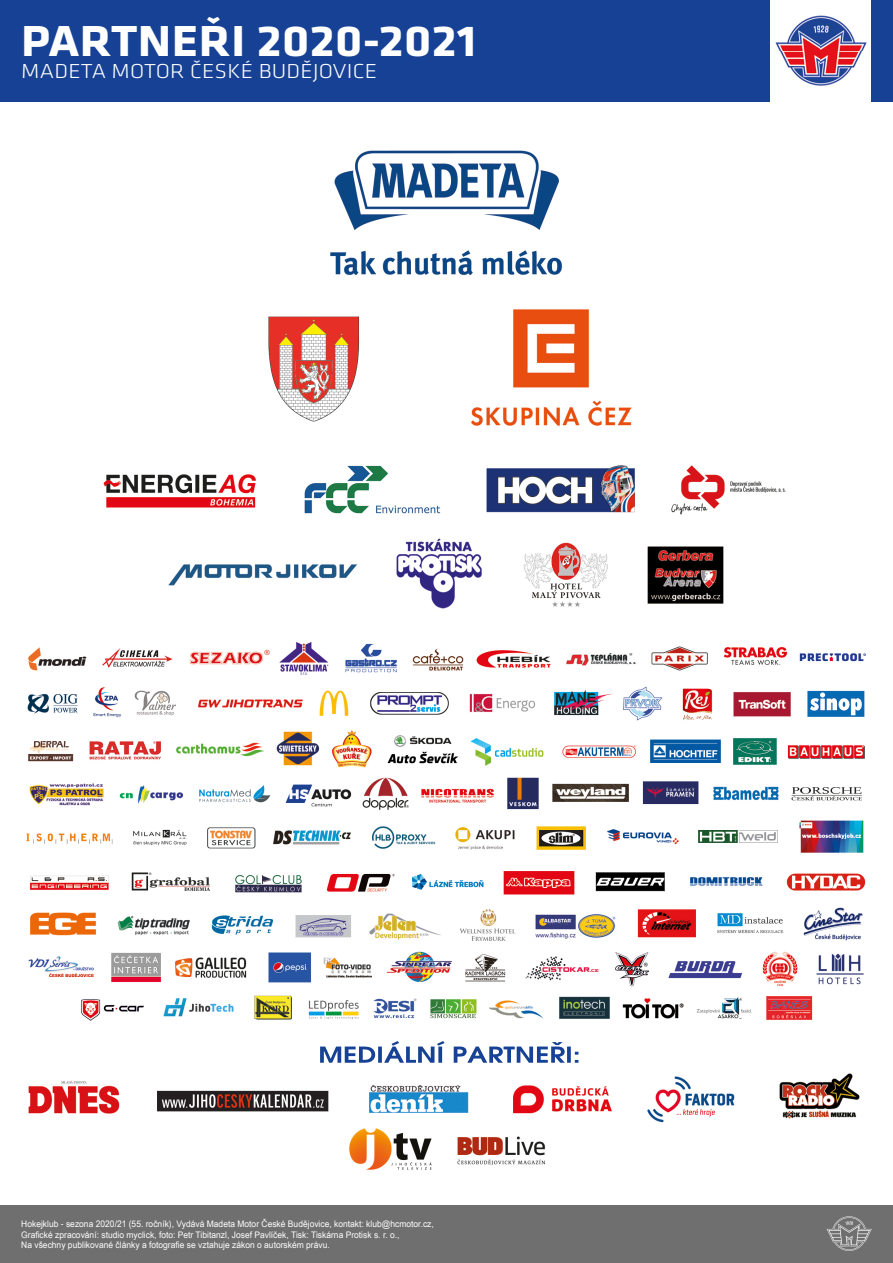
<style>
.page{position:relative;width:893px;height:1263px;background:#fff}
.page>*{position:absolute;margin:0;border:0;box-sizing:border-box;transform-origin:0 0}
.t1{font:700 45px "Klavika";letter-spacing:.01em;color:#fff;scale:1.1 1}
.t2{font:300 21px "Klavika";letter-spacing:.01em;color:#fff;scale:1.1 1}
.t3{font:9px/10.8px "Arial Narrow";color:#fff;scale:1.15 1}
</style>
<div class="page">
<img style="left:26px;top:150px;width:840px;height:1020px">
<div style="left:0;top:1205px;width:893px;height:58px;background:#706f6f"></div>
<svg style="left:827px;top:1216px;width:45px;height:35px"></svg>
<div style="left:0;top:0;width:770px;height:102px;background:#164194"></div>
<img style="left:775px;top:15px;width:92px;height:71px">
<div style="left:872px;top:0;width:21px;height:102px;background:#164194"></div>
<h1 class="t1" style="left:21px;top:16px;width:415px">PARTNEŘI 2020-2021</h1>
<h2 class="t2" style="left:21px;top:59px;width:325px">MADETA MOTOR ČESKÉ BUDĚJOVICE</h2>
<p class="t3" style="left:21px;top:1218px;width:360px">Hokejklub - sezona 2020/21 (55. ročník), Vydává Madeta Motor České Budějovice, kontakt: klub@hcmotor.cz,<br>Grafické zpracování: studio myclick, foto: Petr Tibitanzl, Josef Pavlíček, Tisk: Tiskárna Protisk s. r. o.,<br>Na všechny publikované články a fotografie se vztahuje zákon o autorském právu.</p>
</div>
